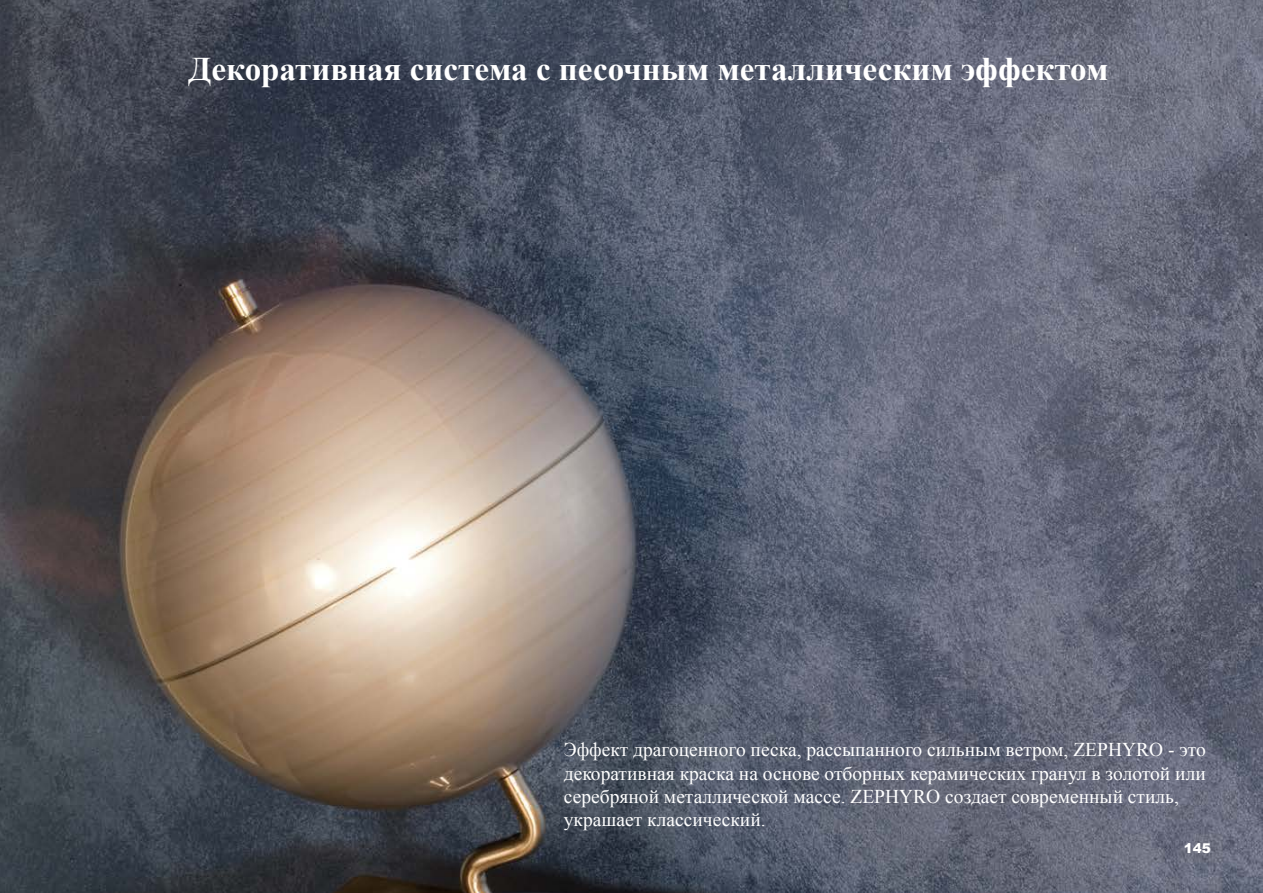
<style>
.page{position:relative;width:1263px;height:893px;background:#fff}
.page>*{position:absolute;margin:0;border:0;box-sizing:border-box;transform-origin:0 0}
.t1{font:700 33px "Times New Roman";color:#fff}
.t2{font:19.5px/23.4px "Times New Roman";color:#fff}
.t3{font:900 13.5px "Arial";color:#fff}
</style>
<div class="page">
<img style="left:0;top:0;width:1263px;height:893px">
<img style="left:0;top:455px;width:1px;height:438px">
<img style="left:0;top:0;width:1px;height:445px">
<h1 class="t1" style="left:188px;top:46px;width:922px">Декоративная система с песочным металлическим эффектом</h1>
<p class="t2" style="left:564px;top:738px;width:643px">Эффект драгоценного песка, рассыпанного сильным ветром, ZEPHYRO - это декоративная краска на основе отборных керамических гранул в золотой или серебряной металлической массе. ZEPHYRO создает современный стиль, украшает классический.</p>
<p class="t3" style="left:1184px;top:839px;width:29px">145</p>
</div>
